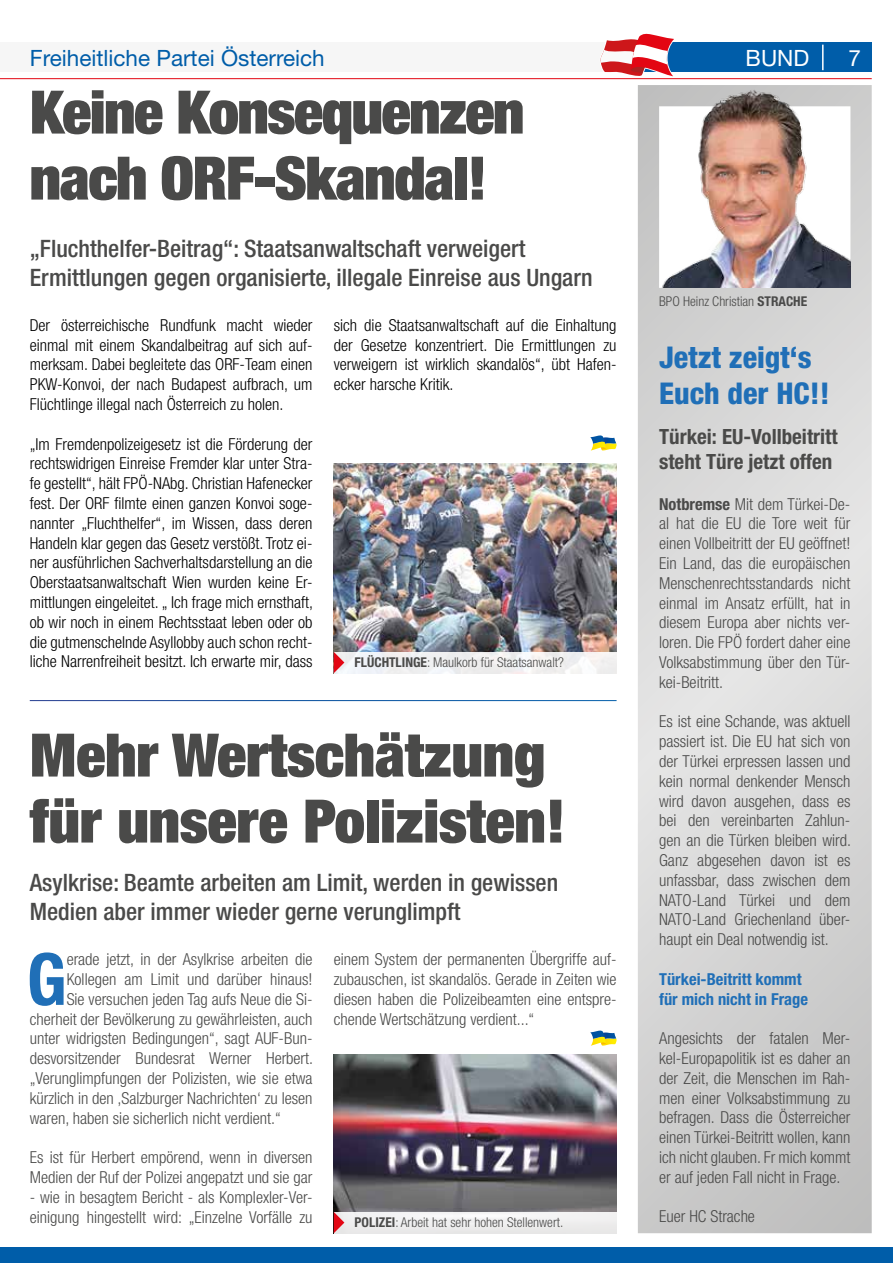
<style>
.page{position:relative;width:893px;height:1263px;background:#fff}
.page>*{position:absolute;margin:0;border:0;box-sizing:border-box;transform-origin:0 0}
.t1{font:700 condensed 72px "Helvetica Neue";color:#206fb7}
.t2{font:900 expanded 60px/66px "Helvetica Neue";color:#4a4a49}
.t3{font:900 expanded 60px/66px "Helvetica Neue";letter-spacing:-.02em;color:#4a4a49}
.t4{font:800 condensed 30px/36px "Helvetica Neue";color:#206fb7}
.t5{font:500 condensed 24px/28.8px "Helvetica Neue";color:#4a4a49}
.t6{font:22.5px "Helvetica Neue";color:#005da9}
.t7{font:22.5px "Helvetica Neue";color:#fff}
.t8{font:700 condensed 21px/25.2px "Helvetica Neue";color:#4a4a49}
.t9{font:300 condensed 16.5px/19.8px "Helvetica Neue";color:#4a4a49;text-align:justify}
.t10{font:300 condensed 16.5px/19.8px "Helvetica Neue";color:#000;text-align:justify}
.t11{font:700 condensed 16.5px/19.8px "Helvetica Neue";color:#206fb7}
.t12{font:300 condensed 13.5px "Helvetica Neue";color:#4a4a49}
.s1{font-weight:700}
</style>
<div class="page">
<div style="left:638px;top:43px;width:234px;height:29px;background:#005da9"></div>
<div style="left:0;top:43px;width:638px;height:29px;background:#f6f6f6"></div>
<hr style="left:822px;top:45px;width:2px;height:25px;background:#fff">
<hr style="left:0;top:78px;width:872px;height:1px;background:#e30613">
<svg style="left:600px;top:33px;width:76px;height:44px"></svg>
<img style="left:334px;top:463px;width:283px;height:189px">
<svg style="left:638px;top:85px;width:234px;height:1148px;background:#d6d6d5"></svg>
<img style="left:659px;top:89px;width:191px;height:199px">
<svg style="left:590px;top:435px;width:27px;height:16px"></svg>
<div style="left:334px;top:652px;width:283px;height:21px;background:#f0f0f1"></div>
<svg style="left:334px;top:652px;width:10px;height:21px"></svg>
<svg style="left:590px;top:1030px;width:27px;height:16px"></svg>
<img style="left:334px;top:1054px;width:283px;height:158px">
<div style="left:334px;top:1212px;width:283px;height:21px;background:#f0eff0"></div>
<svg style="left:334px;top:1212px;width:10px;height:21px"></svg>
<div style="left:0;top:1248px;width:893px;height:15px;background:#005da9"></div>
<h3 class="t6" style="left:30px;top:44px;width:297px">Freiheitliche Partei Österreich</h3>
<h3 class="t7" style="left:849px;top:44px;width:14px">7</h3>
<h2 class="t3" style="left:30px;top:78px;width:496px">Keine Konsequenzen nach ORF-Skandal!</h2>
<h3 class="t7" style="left:746px;top:44px;width:65px">BUND</h3>
<h3 class="t5" style="left:30px;top:234px;width:564px">„Fluchthelfer-Beitrag“: Staatsanwaltschaft verweigert<br>Ermittlungen gegen organisierte, illegale Einreise aus Ungarn</h3>
<p class="t10" style="left:30px;top:315px;width:284px">Der österreichische Rundfunk macht wieder einmal mit einem Skandalbeitrag auf sich auf&shy;merksam. Dabei begleitete das ORF-Team einen PKW-Konvoi, der nach Budapest aufbrach, um Flüchtlinge illegal nach Österreich zu holen.</p>
<p class="t10" style="left:30px;top:434px;width:285px">„Im Fremdenpolizeigesetz ist die Förderung der rechtswidrigen Einreise Fremder klar unter Stra&shy;fe gestellt“, hält FPÖ-NAbg. Christian Hafenecker fest. Der ORF filmte einen ganzen Konvoi soge&shy;nannter „Fluchthelfer“, im Wissen, dass deren Handeln klar gegen das Gesetz verstößt. Trotz ei&shy;ner ausführlichen Sachverhaltsdarstellung an die Oberstaatsanwaltschaft Wien wurden keine Er&shy;mittlungen eingeleitet. „ Ich frage mich ernsthaft, ob wir noch in einem Rechtsstaat leben oder ob die gutmenschelnde Asyllobby auch schon recht&shy;liche Narrenfreiheit besitzt. Ich erwarte mir, dass</p>
<p class="t10" style="left:334px;top:315px;width:284px">sich die Staatsanwaltschaft auf die Einhaltung der Gesetze konzentriert. Die Ermittlungen zu verweigern ist wirklich skandalös“, übt Hafen&shy;ecker harsche Kritik.</p>
<p class="t12" style="left:355px;top:655px;width:211px"><span class="s1">FLÜCHTLINGE</span>: Maulkorb für Staatsanwalt?</p>
<h2 class="t2" style="left:30px;top:721px;width:537px">Mehr Wertschätzung für unsere Polizisten!</h2>
<h3 class="t5" style="left:30px;top:868px;width:530px">Asylkrise: Beamte arbeiten am Limit, werden in gewissen<br>Medien aber immer wieder gerne verunglimpft</h3>
<h1 class="t1" style="left:27px;top:936px;width:42px">G</h1>
<p class="t9" style="left:67px;top:949px;width:247px">erade jetzt, in der Asylkrise arbeiten die</p>
<p class="t9" style="left:67px;top:969px;width:247px">Kollegen am Limit und darüber hinaus!</p>
<p class="t9" style="left:67px;top:989px;width:247px">Sie versuchen jeden Tag aufs Neue die Si-</p>
<p class="t9" style="left:30px;top:1009px;width:284px">cherheit der Bevölkerung zu gewährleisten, auch</p>
<p class="t9" style="left:30px;top:1028px;width:284px">unter widrigsten Bedingungen“, sagt AUF-Bun-</p>
<p class="t9" style="left:30px;top:1048px;width:285px">desvorsitzender Bundesrat Werner Herbert.</p>
<p class="t9" style="left:30px;top:1068px;width:284px">„Verunglimpfungen der Polizisten, wie sie etwa</p>
<p class="t9" style="left:30px;top:1088px;width:284px">kürzlich in den ‚Salzburger Nachrichten‘ zu lesen</p>
<p class="t9" style="left:30px;top:1108px;width:253px">waren, haben sie sicherlich nicht verdient.“</p>
<p class="t9" style="left:30px;top:1147px;width:284px">Es ist für Herbert empörend, wenn in diversen<br>Medien der Ruf der Polizei angepatzt und sie gar</p>
<p class="t9" style="left:30px;top:1187px;width:284px">- wie in besagtem Bericht - als Komplexler-Ver&shy;einigung hingestellt wird: „Einzelne Vorfälle zu</p>
<p class="t9" style="left:334px;top:949px;width:284px">einem System der permanenten Übergriffe auf&shy;zubauschen, ist skandalös. Gerade in Zeiten wie diesen haben die Polizeibeamten eine entspre&shy;chende Wertschätzung verdient...“</p>
<p class="t12" style="left:355px;top:1215px;width:210px"><span class="s1">POLIZEI</span>: Arbeit hat sehr hohen Stellenwert.</p>
<p class="t12" style="left:659px;top:294px;width:150px">BPO Heinz Christian <span class="s1">STRACHE</span></p>
<h3 class="t4" style="left:659px;top:339px;width:172px">Jetzt zeigt‘s<br>Euch der HC!!</h3>
<p class="t8" style="left:659px;top:423px;width:180px">Türkei: EU-Vollbeitritt steht Türe jetzt offen</p>
<p class="t9" style="left:659px;top:494px;width:193px"><span class="s1">Notbremse</span> Mit dem Türkei-De&shy;al hat die EU die Tore weit für einen Vollbeitritt der EU geöffnet!<br>Ein Land, das die europäischen Menschenrechtsstandards nicht einmal im Ansatz erfüllt, hat in diesem Europa aber nichts ver&shy;loren. Die FPÖ fordert daher eine Volksabstimmung über den Tür&shy;kei-Beitritt.</p>
<p class="t9" style="left:659px;top:711px;width:193px">Es ist eine Schande, was aktuell passiert ist. Die EU hat sich von der Türkei erpressen lassen und kein normal denkender Mensch wird davon ausgehen, dass es bei den vereinbarten Zahlun&shy;gen an die Türken bleiben wird.<br>Ganz abgesehen davon ist es unfassbar, dass zwischen dem NATO-Land Türkei und dem NATO-Land Griechenland über&shy;haupt ein Deal notwendig ist.</p>
<p class="t11" style="left:659px;top:969px;width:150px">Türkei-Beitritt kommt für mich nicht in Frage</p>
<p class="t9" style="left:659px;top:1028px;width:193px">Angesichts der fatalen Mer&shy;kel-Europapolitik ist es daher an der Zeit, die Menschen im Rah&shy;men einer Volksabstimmung zu befragen. Dass die Österreicher einen Türkei-Beitritt wollen, kann ich nicht glauben. Fr mich kommt er auf jeden Fall nicht in Frage.</p>
<p class="t9" style="left:659px;top:1206px;width:97px">Euer HC Strache</p>
</div>
